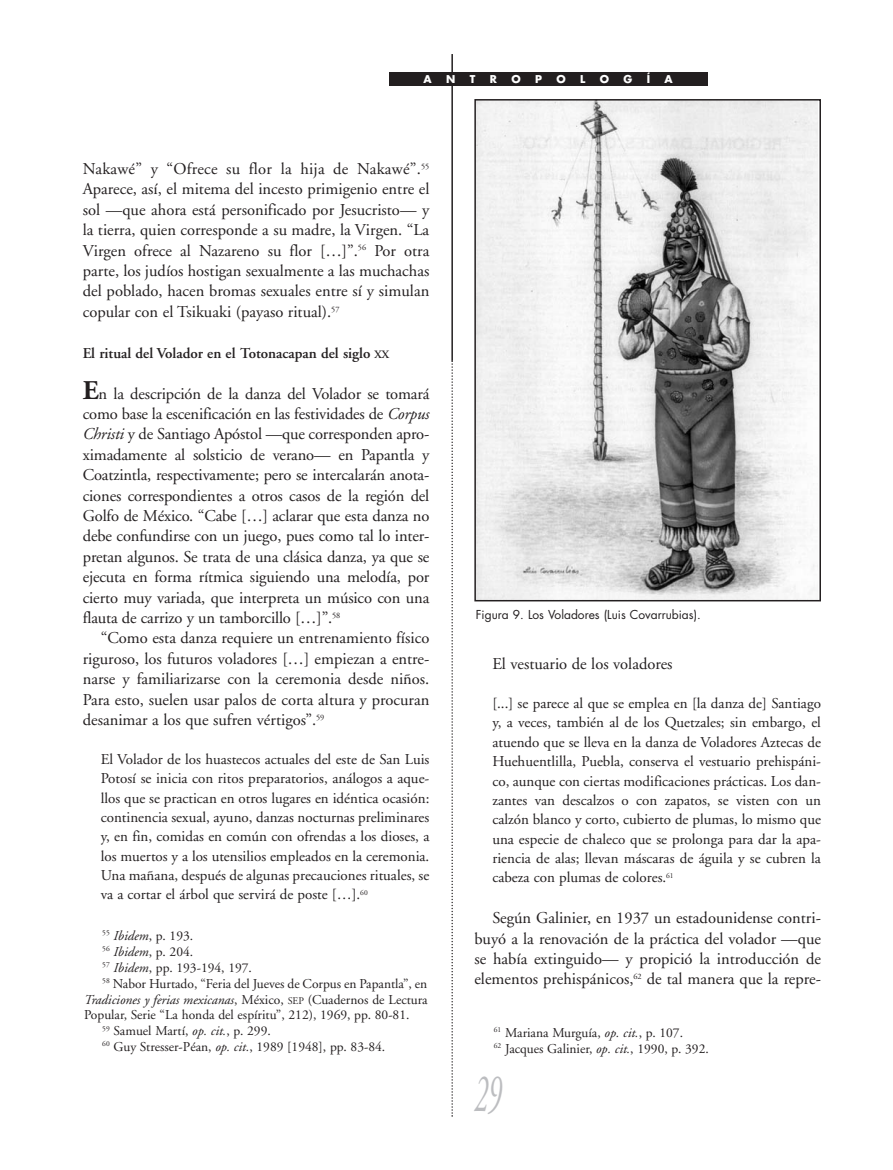
<style>
.page{position:relative;width:893px;height:1170px;background:#fff}
.page>*{position:absolute;margin:0;border:0;box-sizing:border-box;transform-origin:0 0}
.t1{font:italic 54px "Adobe Garamond";color:#bcbdc0;scale:.5 1}
.t2{font:16.5px/20.4px "Adobe Garamond";color:#231f20;text-align:justify}
.t3{font:15px/19.4px "Adobe Garamond";color:#231f20;text-align:justify}
.t4{font:600 15px "Adobe Garamond";color:#231f20}
.t5{font:13.5px/15.9px "Adobe Garamond";color:#231f20}
.t6{font:italic 13.5px "Adobe Garamond";color:#231f20}
.t7{font:12px "Futura";color:#231f20}
.t8{font:700 10.5px "Futura";color:#fff}
.s1{font-size:11.25px}
.s2{font-weight:700;font-size:27px}
.s3{font-style:italic}
.s4{font-style:normal}
.s5{font-style:normal;font-size:10.2px}
</style>
<div class="page">
<hr style="left:451px;top:54px;width:2px;height:306px;background:#231f20">
<svg style="left:451px;top:360px;width:2px;height:756px"></svg>
<div style="left:389px;top:72px;width:318px;height:14px;background:#231f20"></div>
<img style="left:477px;top:102px;width:340px;height:496px">
<div style="left:474px;top:99px;width:347px;height:502px;border:2px solid #231f20"></div>
<p class="t8" style="left:424px;top:74px;width:10px">A</p>
<p class="t8" style="left:446px;top:74px;width:11px">N</p>
<p class="t8" style="left:470px;top:74px;width:7px">T</p>
<p class="t8" style="left:490px;top:74px;width:9px">R</p>
<p class="t8" style="left:511px;top:74px;width:11px">O</p>
<p class="t8" style="left:535px;top:74px;width:8px">P</p>
<p class="t8" style="left:556px;top:74px;width:11px">O</p>
<p class="t8" style="left:580px;top:74px;width:7px">L</p>
<p class="t8" style="left:600px;top:74px;width:11px">O</p>
<p class="t8" style="left:623px;top:74px;width:10px">G</p>
<p class="t8" style="left:647px;top:74px;width:5px">Í</p>
<p class="t8" style="left:664px;top:74px;width:10px">A</p>
<p class="t2" style="left:83px;top:160px;width:348px">Nakawé” y “Ofrece su flor la hija de Nakawé”.<sup>55<br></sup>Aparece, así, el mitema del incesto primigenio entre el sol —que ahora está personificado por Jesucristo— y la tierra, quien corresponde a su madre, la Virgen. “La Virgen ofrece al Nazareno su flor […]”.<sup>56</sup> Por otra parte, los judíos hostigan sexualmente a las muchachas del poblado, hacen bromas sexuales entre sí y simulan copular con el Tsikuaki (payaso ritual).<sup>57</sup></p>
<p class="t4" style="left:83px;top:347px;width:308px">El ritual del Volador en el Totonacapan del siglo <span class="s1">XX</span></p>
<p class="t2" style="left:83px;top:384px;width:348px"><span class="s2">E</span>n la descripción de la danza del Volador se tomará como base la escenificación en las festividades de <span class="s3">Corpus Christi</span> y de Santiago Apóstol —que corresponden apro&shy;ximadamente al solsticio de verano— en Papantla y Coatzintla, respectivamente; pero se intercalarán anota&shy;ciones correspondientes a otros casos de la región del Golfo de México. “Cabe […] aclarar que esta danza no debe confundirse con un juego, pues como tal lo inter&shy;pretan algunos. Se trata de una clásica danza, ya que se ejecuta en forma rítmica siguiendo una melodía, por cierto muy variada, que interpreta un músico con una flauta de carrizo y un tamborcillo […]”.<sup>58</sup></p>
<p class="t2" style="left:83px;top:629px;width:348px;text-indent:18px">“Como esta danza requiere un entrenamiento físico riguroso, los futuros voladores […] empiezan a entre&shy;narse y familiarizarse con la ceremonia desde niños.<br>Para esto, suelen usar palos de corta altura y procuran desanimar a los que sufren vértigos”.<sup>59</sup></p>
<p class="t3" style="left:101px;top:750px;width:330px">El Volador de los huastecos actuales del este de San Luis Potosí se inicia con ritos preparatorios, análogos a aque&shy;llos que se practican en otros lugares en idéntica ocasión: continencia sexual, ayuno, danzas nocturnas preliminares y, en fin, comidas en común con ofrendas a los dioses, a los muertos y a los utensilios empleados en la ceremonia.<br>Una mañana, después de algunas precauciones rituales, se va a cortar el árbol que servirá de poste […].<sup>60</sup></p>
<p class="t5" style="left:102px;top:928px;width:92px"><sup>55</sup> <span class="s3">Ibidem</span>, p. 193.</p>
<p class="t5" style="left:102px;top:944px;width:92px"><sup>56</sup> <span class="s3">Ibidem</span>, p. 204.</p>
<p class="t5" style="left:102px;top:960px;width:151px"><sup>57</sup> <span class="s3">Ibidem</span>, pp. 193-194, 197.</p>
<p class="t5" style="left:102px;top:976px;width:326px"><sup>58</sup> Nabor Hurtado, “Feria del Jueves de Corpus en Papantla”, en</p>
<p class="t6" style="left:84px;top:993px;width:345px">Tradiciones y ferias mexicanas<span class="s4">, México,</span> <span class="s5">SEP</span> <span class="s4">(Cuadernos de Lectura</span></p>
<p class="t5" style="left:84px;top:1008px;width:327px">Popular, Serie “La honda del espíritu”, 212), 1969, pp. 80-81.</p>
<p class="t5" style="left:102px;top:1024px;width:170px"><sup>59</sup> Samuel Martí, <span class="s3">op. cit.</span>, p. 299.</p>
<p class="t5" style="left:102px;top:1040px;width:284px"><sup>60</sup> Guy Stresser-Péan, <span class="s3">op. cit.</span>, 1989 [1948], pp. 83-84.</p>
<p class="t7" style="left:476px;top:609px;width:226px">Figura 9. Los Voladores (Luis Covarrubias).</p>
<p class="t2" style="left:492px;top:655px;width:182px">El vestuario de los voladores</p>
<p class="t3" style="left:492px;top:695px;width:330px">[...] se parece al que se emplea en [la danza de] Santiago y, a veces, también al de los Quetzales; sin embargo, el atuendo que se lleva en la danza de Voladores Aztecas de Huehuentlilla, Puebla, conserva el vestuario prehispáni&shy;co, aunque con ciertas modificaciones prácticas. Los dan&shy;zantes van descalzos o con zapatos, se visten con un calzón blanco y corto, cubierto de plumas, lo mismo que una especie de chaleco que se prolonga para dar la apa&shy;riencia de alas; llevan máscaras de águila y se cubren la cabeza con plumas de colores.<sup>61</sup></p>
<p class="t2" style="left:474px;top:909px;width:348px;text-indent:18px">Según Galinier, en 1937 un estadounidense contri&shy;buyó a la renovación de la práctica del volador —que se había extinguido— y propició la introducción de elementos prehispánicos,<sup>62</sup> de tal manera que la repre-</p>
<p class="t5" style="left:494px;top:1025px;width:216px"><sup>61</sup> Mariana Murguía, <span class="s3">op. cit.</span>, p. 107.<br><sup>62</sup> Jacques Galinier, <span class="s3">op. cit.</span>, 1990, p. 392.</p>
<h1 class="t1" style="left:474px;top:1071px;width:55px">29</h1>
</div>
